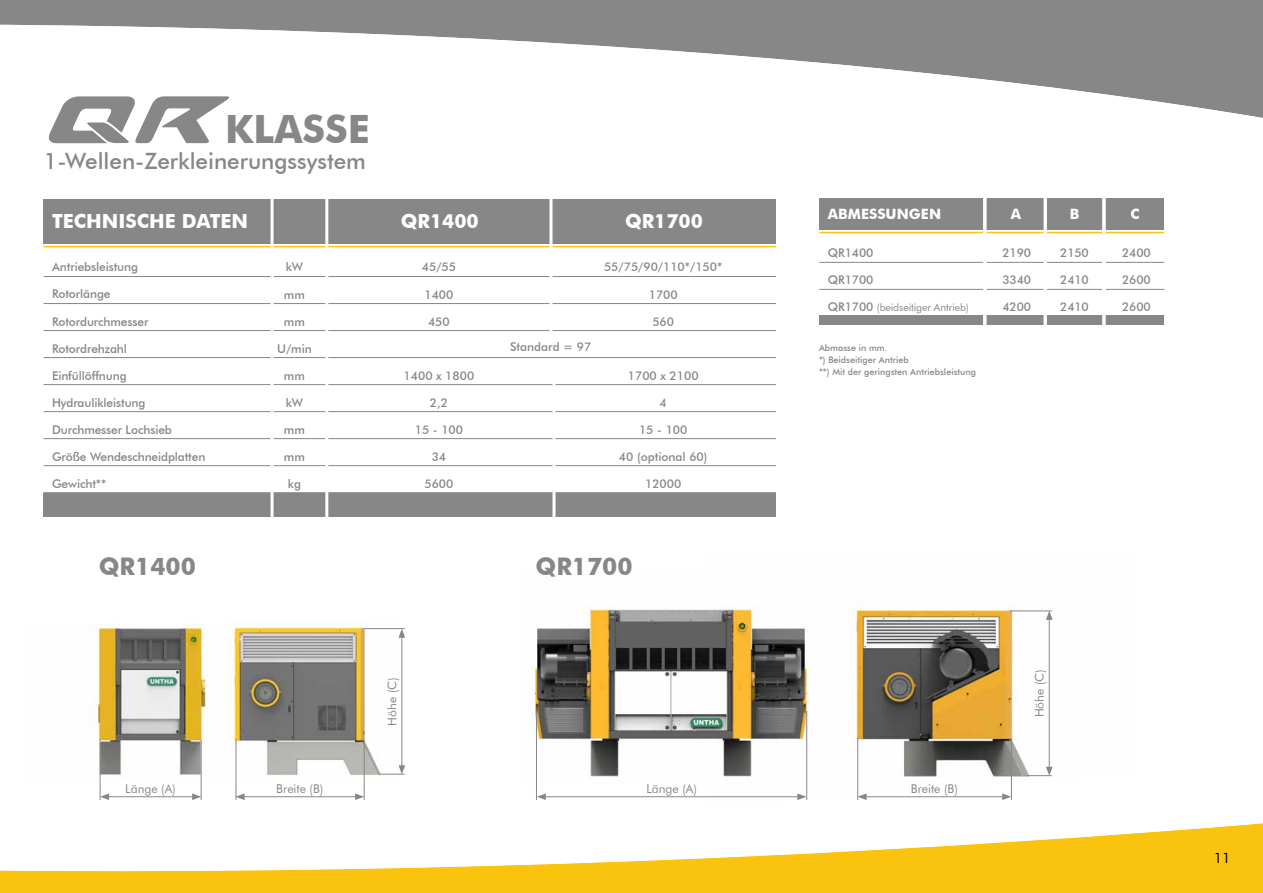
<style>
.page{position:relative;width:1263px;height:893px;background:#fff}
.page>*{position:absolute;margin:0;border:0;box-sizing:border-box;transform-origin:0 0}
.t1{font:700 39px "Futura BT";color:#878787}
.t2{font:700 24.3px "Futura BT";color:#878787}
.t3{font:500 22.5px "Futura BT";color:#878787}
.t4{font:700 19.5px "Futura BT";color:#fff}
.t5{font:700 14.25px "Futura BT";color:#fff}
.t6{font:14.25px "Futura BT";color:#000}
.t7{font:12.15px "Futura BT";color:#878787}
.t8{font:500 12px "Futura BT";letter-spacing:-.01em;color:#878787}
.t9{font:10.5px "Futura BT";letter-spacing:-.01em;color:#878787}
.t10{font:500 9px/12px "Futura BT";color:#878787}
.s1{font-weight:500;font-size:12px}
</style>
<div class="page">
<div style="left:819px;top:198px;width:345px;height:32px;background:#878787"></div>
<div style="left:819px;top:316px;width:345px;height:9px;background:#878787"></div>
<hr style="left:819px;top:232px;width:345px;height:1px;background:#fac30e">
<hr style="left:819px;top:262px;width:345px;height:1px;background:#878787">
<hr style="left:819px;top:289px;width:345px;height:1px;background:#878787">
<img style="left:852px;top:603px;width:201px;height:154px">
<svg style="left:0;top:757px;width:1263px;height:136px"></svg>
<svg style="left:0;top:2px;width:1263px;height:116px"></svg>
<div style="left:44px;top:199px;width:732px;height:45px;background:#878787"></div>
<div style="left:44px;top:493px;width:732px;height:24px;background:#878787"></div>
<hr style="left:44px;top:246px;width:732px;height:1px;background:#fac30e">
<hr style="left:44px;top:276px;width:732px;height:1px;background:#878787">
<hr style="left:44px;top:384px;width:732px;height:1px;background:#878787">
<hr style="left:44px;top:330px;width:732px;height:1px;background:#878787">
<hr style="left:44px;top:438px;width:732px;height:1px;background:#878787">
<hr style="left:44px;top:492px;width:732px;height:1px;background:#878787">
<hr style="left:44px;top:303px;width:732px;height:1px;background:#878787">
<hr style="left:44px;top:411px;width:732px;height:1px;background:#878787">
<hr style="left:44px;top:357px;width:732px;height:1px;background:#878787">
<hr style="left:44px;top:465px;width:732px;height:1px;background:#878787">
<hr style="left:325px;top:179px;width:3px;height:372px;background:#fff">
<hr style="left:271px;top:185px;width:3px;height:340px;background:#fff">
<hr style="left:549px;top:179px;width:3px;height:157px;background:#fff">
<hr style="left:552px;top:375px;width:3px;height:157px;background:#fff">
<hr style="left:543px;top:796px;width:257px;height:1px;background:#878787">
<svg style="left:797px;top:793px;width:9px;height:7px"></svg>
<svg style="left:537px;top:793px;width:9px;height:7px"></svg>
<img style="left:29px;top:623px;width:200px;height:159px">
<img style="left:229px;top:622px;width:170px;height:161px">
<img style="left:521px;top:606px;width:300px;height:178px">
<hr style="left:536px;top:711px;width:1px;height:89px;background:#878787">
<hr style="left:857px;top:738px;width:1px;height:62px;background:#878787">
<hr style="left:1011px;top:739px;width:1px;height:61px;background:#878787">
<hr style="left:864px;top:796px;width:141px;height:1px;background:#878787">
<svg style="left:1002px;top:793px;width:9px;height:7px"></svg>
<svg style="left:857px;top:793px;width:10px;height:7px"></svg>
<hr style="left:1049px;top:617px;width:1px;height:152px;background:#878787">
<svg style="left:1046px;top:612px;width:6px;height:8px"></svg>
<svg style="left:1027px;top:767px;width:25px;height:9px"></svg>
<hr style="left:107px;top:796px;width:88px;height:1px;background:#878787">
<svg style="left:192px;top:793px;width:9px;height:7px"></svg>
<svg style="left:101px;top:793px;width:8px;height:7px"></svg>
<hr style="left:242px;top:796px;width:115px;height:1px;background:#878787">
<svg style="left:355px;top:793px;width:9px;height:7px"></svg>
<svg style="left:235px;top:793px;width:10px;height:7px"></svg>
<hr style="left:100px;top:739px;width:1px;height:61px;background:#878787">
<hr style="left:201px;top:739px;width:1px;height:61px;background:#878787">
<hr style="left:236px;top:739px;width:1px;height:61px;background:#878787">
<hr style="left:364px;top:740px;width:1px;height:60px;background:#878787">
<hr style="left:402px;top:635px;width:1px;height:133px;background:#878787">
<svg style="left:398px;top:629px;width:7px;height:9px"></svg>
<svg style="left:380px;top:765px;width:25px;height:10px"></svg>
<hr style="left:806px;top:711px;width:1px;height:89px;background:#878787">
<hr style="left:1010px;top:611px;width:42px;height:1px;background:#878787">
<hr style="left:364px;top:628px;width:41px;height:1px;background:#878787">
<hr style="left:983px;top:177px;width:3px;height:179px;background:#fff">
<hr style="left:1044px;top:177px;width:3px;height:179px;background:#fff">
<hr style="left:1102px;top:177px;width:3px;height:179px;background:#fff">
<svg style="left:48px;top:96px;width:181px;height:47px"></svg>
<h1 class="t1" style="left:225px;top:105px;width:146px">KLASSE</h1>
<h3 class="t3" style="left:44px;top:147px;width:324px">1-Wellen-Zerkleinerungssystem</h3>
<h3 class="t4" style="left:52px;top:209px;width:198px">TECHNISCHE DATEN</h3>
<p class="t8" style="left:52px;top:260px;width:87px">Antriebsleistung</p>
<p class="t8" style="left:52px;top:287px;width:60px">Rotorlänge</p>
<p class="t8" style="left:52px;top:314px;width:98px">Rotordurchmesser</p>
<p class="t8" style="left:52px;top:341px;width:76px">Rotordrehzahl</p>
<p class="t8" style="left:52px;top:368px;width:76px">Einfüllöffnung</p>
<p class="t8" style="left:52px;top:395px;width:95px">Hydraulikleistung</p>
<p class="t8" style="left:52px;top:422px;width:121px">Durchmesser Lochsieb</p>
<p class="t8" style="left:52px;top:449px;width:155px">Größe Wendeschneidplatten</p>
<p class="t8" style="left:52px;top:476px;width:56px">Gewicht**</p>
<p class="t8" style="left:286px;top:260px;width:19px">kW</p>
<p class="t8" style="left:284px;top:287px;width:22px">mm</p>
<p class="t8" style="left:284px;top:314px;width:22px">mm</p>
<p class="t8" style="left:277px;top:341px;width:36px">U/min</p>
<p class="t8" style="left:284px;top:368px;width:22px">mm</p>
<p class="t8" style="left:286px;top:395px;width:19px">kW</p>
<p class="t8" style="left:284px;top:422px;width:22px">mm</p>
<p class="t8" style="left:284px;top:449px;width:22px">mm</p>
<p class="t8" style="left:288px;top:476px;width:15px">kg</p>
<h3 class="t4" style="left:401px;top:209px;width:79px">QR1400</h3>
<h3 class="t4" style="left:625px;top:209px;width:79px">QR1700</h3>
<p class="t8" style="left:422px;top:260px;width:36px">45/55</p>
<p class="t8" style="left:424px;top:287px;width:30px">1400</p>
<p class="t8" style="left:428px;top:314px;width:23px">450</p>
<p class="t8" style="left:404px;top:368px;width:72px">1400 x 1800</p>
<p class="t8" style="left:430px;top:395px;width:20px">2,2</p>
<p class="t8" style="left:415px;top:422px;width:50px">15 - 100</p>
<p class="t8" style="left:432px;top:449px;width:16px">34</p>
<p class="t8" style="left:424px;top:476px;width:30px">5600</p>
<p class="t8" style="left:510px;top:339px;width:83px">Standard = 97</p>
<p class="t8" style="left:604px;top:260px;width:120px">55/75/90/110*/150*</p>
<p class="t8" style="left:649px;top:287px;width:30px">1700</p>
<p class="t8" style="left:652px;top:314px;width:23px">560</p>
<p class="t8" style="left:628px;top:368px;width:72px">1700 x 2100</p>
<p class="t8" style="left:660px;top:395px;width:9px">4</p>
<p class="t8" style="left:639px;top:422px;width:50px">15 - 100</p>
<p class="t8" style="left:619px;top:449px;width:90px">40 (optional 60)</p>
<p class="t8" style="left:645px;top:476px;width:38px">12000</p>
<h2 class="t2" style="left:99px;top:552px;width:99px">QR1400</h2>
<h2 class="t2" style="left:535px;top:552px;width:99px">QR1700</h2>
<p class="t7" style="left:125px;top:781px;width:52px">Länge (A)</p>
<p class="t7" style="left:276px;top:781px;width:49px">Breite (B)</p>
<p class="t7" style="left:385px;top:725px;width:50px;rotate:-90deg">Höhe (C)</p>
<p class="t7" style="left:646px;top:781px;width:52px">Länge (A)</p>
<p class="t5" style="left:828px;top:205px;width:115px">ABMESSUNGEN</p>
<p class="t8" style="left:828px;top:245px;width:47px">QR1400</p>
<p class="t8" style="left:828px;top:272px;width:47px">QR1700</p>
<p class="t9" style="left:828px;top:300px;width:143px"><span class="s1">QR1700</span> (beidseitiger Antrieb)</p>
<p class="t10" style="left:819px;top:342px;width:159px">Abmasse in mm.<br>*) Beidseitiger Antrieb<br>**) Mit der geringsten Antriebsleistung</p>
<p class="t5" style="left:1011px;top:205px;width:12px">A</p>
<p class="t5" style="left:1070px;top:205px;width:11px">B</p>
<p class="t5" style="left:1130px;top:205px;width:10px">C</p>
<p class="t8" style="left:1002px;top:245px;width:30px">2190</p>
<p class="t8" style="left:1002px;top:272px;width:30px">3340</p>
<p class="t8" style="left:1002px;top:299px;width:30px">4200</p>
<p class="t8" style="left:1060px;top:245px;width:30px">2150</p>
<p class="t8" style="left:1060px;top:272px;width:30px">2410</p>
<p class="t8" style="left:1060px;top:299px;width:30px">2410</p>
<p class="t8" style="left:1122px;top:245px;width:30px">2400</p>
<p class="t8" style="left:1122px;top:272px;width:30px">2600</p>
<p class="t8" style="left:1122px;top:299px;width:30px">2600</p>
<p class="t7" style="left:911px;top:781px;width:49px">Breite (B)</p>
<p class="t7" style="left:1032px;top:717px;width:50px;rotate:-90deg">Höhe (C)</p>
<p class="t6" style="left:1214px;top:849px;width:18px">11</p>
</div>
